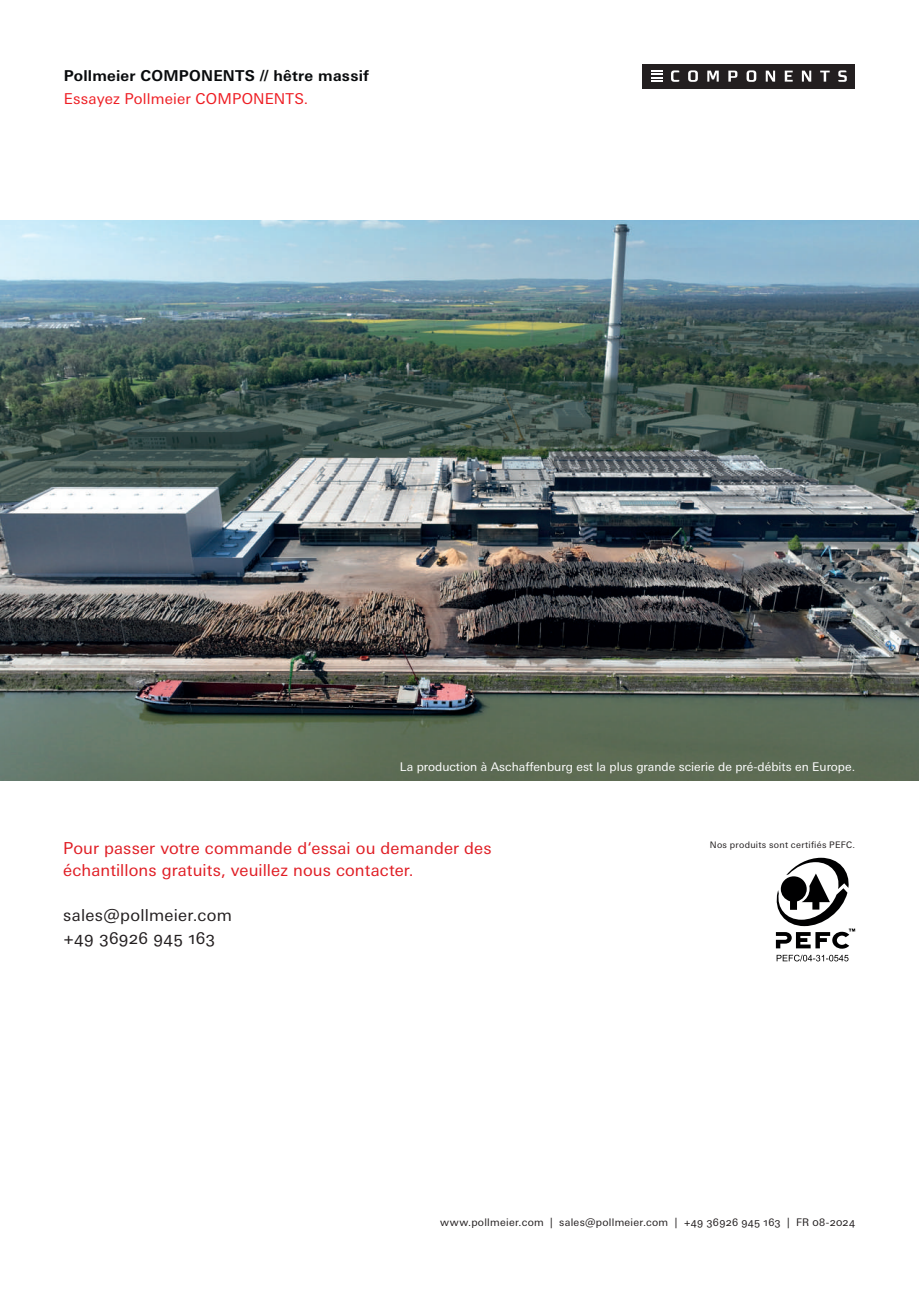
<style>
.page{position:relative;width:919px;height:1289px;background:#fff}
.page>*{position:absolute;margin:0;border:0;box-sizing:border-box;transform-origin:0 0}
.t1{font:16.5px/22.5px "Univers Next W1 G";letter-spacing:.005em;color:#e01e25}
.t2{font:16.5px/22.5px "Univers Next W1 G";letter-spacing:.02em;color:#231f20}
.t3{font:700 15px "Univers Next W1 G";letter-spacing:.015em;color:#090b0d}
.t4{font:15px "Univers Next W1 G";letter-spacing:.01em;color:#ee1d23}
.t5{font:12px "Univers Next W1 G";color:#fff}
.t6{font:10.5px "Univers Next W1 G";letter-spacing:.025em;color:#231f20}
.t7{font:9px "Univers Next W1 G";letter-spacing:.03em;color:#231f20}
</style>
<div class="page">
<svg style="left:776px;top:954px;width:72px;height:7px"></svg>
<svg style="left:775px;top:857px;width:80px;height:91px"></svg>
<img style="left:0;top:220px;width:918px;height:560px">
<div style="left:642px;top:64px;width:213px;height:24px;background:#231f20"></div>
<svg style="left:671px;top:70px;width:8px;height:12px"></svg>
<svg style="left:688px;top:70px;width:9px;height:12px"></svg>
<svg style="left:707px;top:71px;width:11px;height:11px"></svg>
<svg style="left:728px;top:71px;width:9px;height:11px"></svg>
<svg style="left:746px;top:70px;width:10px;height:12px"></svg>
<svg style="left:765px;top:71px;width:10px;height:11px"></svg>
<svg style="left:784px;top:71px;width:8px;height:11px"></svg>
<svg style="left:801px;top:71px;width:10px;height:11px"></svg>
<svg style="left:820px;top:71px;width:9px;height:11px"></svg>
<svg style="left:838px;top:70px;width:8px;height:12px"></svg>
<svg style="left:651px;top:70px;width:11px;height:12px"></svg>
<p class="t3" style="left:64px;top:67px;width:307px">Pollmeier COMPONENTS // hêtre massif</p>
<p class="t4" style="left:64px;top:90px;width:246px">Essayez Pollmeier COMPONENTS.</p>
<p class="t5" style="left:400px;top:759px;width:456px">La production à Aschaffenburg est la plus grande scierie de pré-débits en Europe.</p>
<p class="t1" style="left:63px;top:836px;width:430px">Pour passer votre commande d‘essai ou demander des échantillons gratuits, veuillez nous contacter.</p>
<p class="t2" style="left:63px;top:903px;width:170px">sales@pollmeier.com +49 36926 945 163</p>
<p class="t7" style="left:709px;top:839px;width:147px">Nos produits sont certifiés PEFC.</p>
<p class="t6" style="left:440px;top:1216px;width:416px">www.pollmeier.com | sales@pollmeier.com | +49 36926 945 163 | FR 08-2024</p>
</div>
